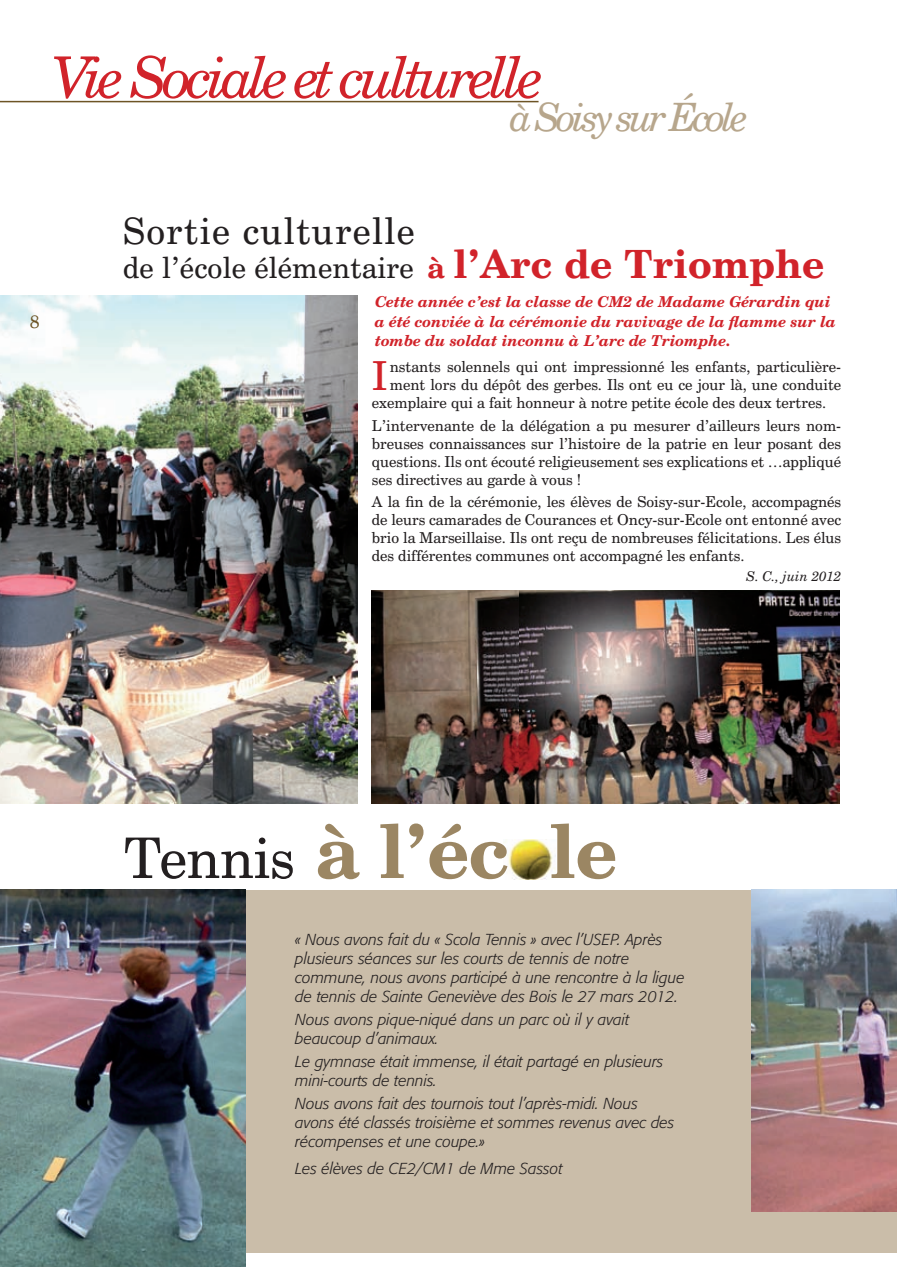
<style>
.page{position:relative;width:897px;height:1267px;background:#fff}
.page>*{position:absolute;margin:0;border:0;box-sizing:border-box;transform-origin:0 0}
.t1{font:700 73.65px "Century Schoolbook BT";color:#9b8663}
.t2{font:italic 57px "Century Schoolbook BT";letter-spacing:-.08em;color:#d1232a}
.t3{font:39.9px "Century Schoolbook BT";color:#d1232a}
.t4{font:italic 39px "Century Schoolbook BT";letter-spacing:-.1em;color:#b7a68c}
.t5{font:700 38.85px "Century Schoolbook BT";letter-spacing:.01em;color:#d1232a}
.t6{font:36.3px "Century Schoolbook BT";letter-spacing:.04em;color:#231f20}
.t7{font:28.95px "Century Schoolbook BT";letter-spacing:.01em;color:#231f20}
.t8{font:18px "Century Schoolbook BT";color:#6d5425}
.t9{font:italic 300 15.75px/18.9px "Formata";color:#231f20}
.t10{font:15px/18px "Century Schoolbook BT";color:#231f20;text-align:justify}
.t11{font:italic 700 15px/19.5px "Century Schoolbook BT";color:#d1232a}
.t12{font:italic 13.5px "Century Schoolbook BT";color:#231f20}
.s1{font-size:28.95px}
.s2{font-weight:400;font-size:55.95px;color:#231f20}
</style>
<div class="page">
<div style="left:0;top:889px;width:896px;height:363px;background:#cabda9"></div>
<img style="left:0;top:295px;width:357px;height:508px">
<hr style="left:0;top:101px;width:538px;height:1px;background:#6d5425">
<img style="left:372px;top:590px;width:147px;height:213px">
<img style="left:519px;top:590px;width:320px;height:213px">
<img style="left:751px;top:889px;width:145px;height:322px">
<img style="left:504px;top:839px;width:52px;height:40px">
<img style="left:0;top:889px;width:246px;height:377px">
<h2 class="t2" style="left:52px;top:42px;width:492px">Vie Sociale et culturelle</h2>
<h3 class="t4" style="left:510px;top:93px;width:239px">à Soisy sur École</h3>
<p class="t8" style="left:30px;top:310px;width:11px">8</p>
<h3 class="t6" style="left:123px;top:208px;width:293px">Sortie culturelle</h3>
<h3 class="t7" style="left:123px;top:250px;width:292px">de l’école élémentaire</h3>
<p class="t11" style="left:375px;top:292px;width:462px">Cette année c’est la classe de CM2 de Madame Gérardin qui a été conviée à la cérémonie du ravivage de la flamme sur la tombe du soldat inconnu à L’arc de Triomphe.</p>
<h3 class="t5" style="left:427px;top:239px;width:399px"><span class="s1">à</span> l’Arc de Triomphe</h3>
<h3 class="t3" style="left:372px;top:351px;width:17px">I</h3>
<p class="t10" style="left:390px;top:358px;width:453px">nstants solennels qui ont impressionné les enfants, particulière-</p>
<p class="t10" style="left:390px;top:376px;width:453px">ment lors du dépôt des gerbes. Ils ont eu ce jour là, une conduite</p>
<p class="t10" style="left:372px;top:394px;width:455px">exemplaire qui a fait honneur à notre petite école des deux tertres.</p>
<p class="t10" style="left:372px;top:416px;width:471px">L’intervenante de la délégation a pu mesurer d’ailleurs leurs nom&shy;breuses connaissances sur l’histoire de la patrie en leur posant des questions. Ils ont écouté religieusement ses explications et …appliqué ses directives au garde à vous !</p>
<p class="t10" style="left:372px;top:492px;width:471px">A la fin de la cérémonie, les élèves de Soisy-sur-Ecole, accompagnés de leurs camarades de Courances et Oncy-sur-Ecole ont entonné avec brio la Marseillaise. Ils ont reçu de nombreuses félicitations. Les élus des différentes communes ont accompagné les enfants.</p>
<p class="t12" style="left:746px;top:568px;width:97px">S. C., juin 2012</p>
<h1 class="t1" style="left:123px;top:805px;width:496px"><span class="s2">Tennis</span> à l’éc le</h1>
<p class="t9" style="left:295px;top:930px;width:390px">« Nous avons fait du « Scola Tennis » avec l’USEP. Après plusieurs séances sur les courts de tennis de notre commune, nous avons participé à une rencontre à la ligue de tennis de Sainte Geneviève des Bois le 27 mars 2012.</p>
<p class="t9" style="left:295px;top:1010px;width:335px">Nous avons pique-niqué dans un parc où il y avait beaucoup d’animaux.</p>
<p class="t9" style="left:295px;top:1052px;width:369px">Le gymnase était immense, il était partagé en plusieurs mini-courts de tennis.</p>
<p class="t9" style="left:295px;top:1094px;width:380px">Nous avons fait des tournois tout l’après-midi. Nous avons été classés troisième et sommes revenus avec des récompenses et une coupe.»</p>
<p class="t9" style="left:295px;top:1159px;width:269px">Les élèves de CE2/CM1 de Mme Sassot</p>
</div>
